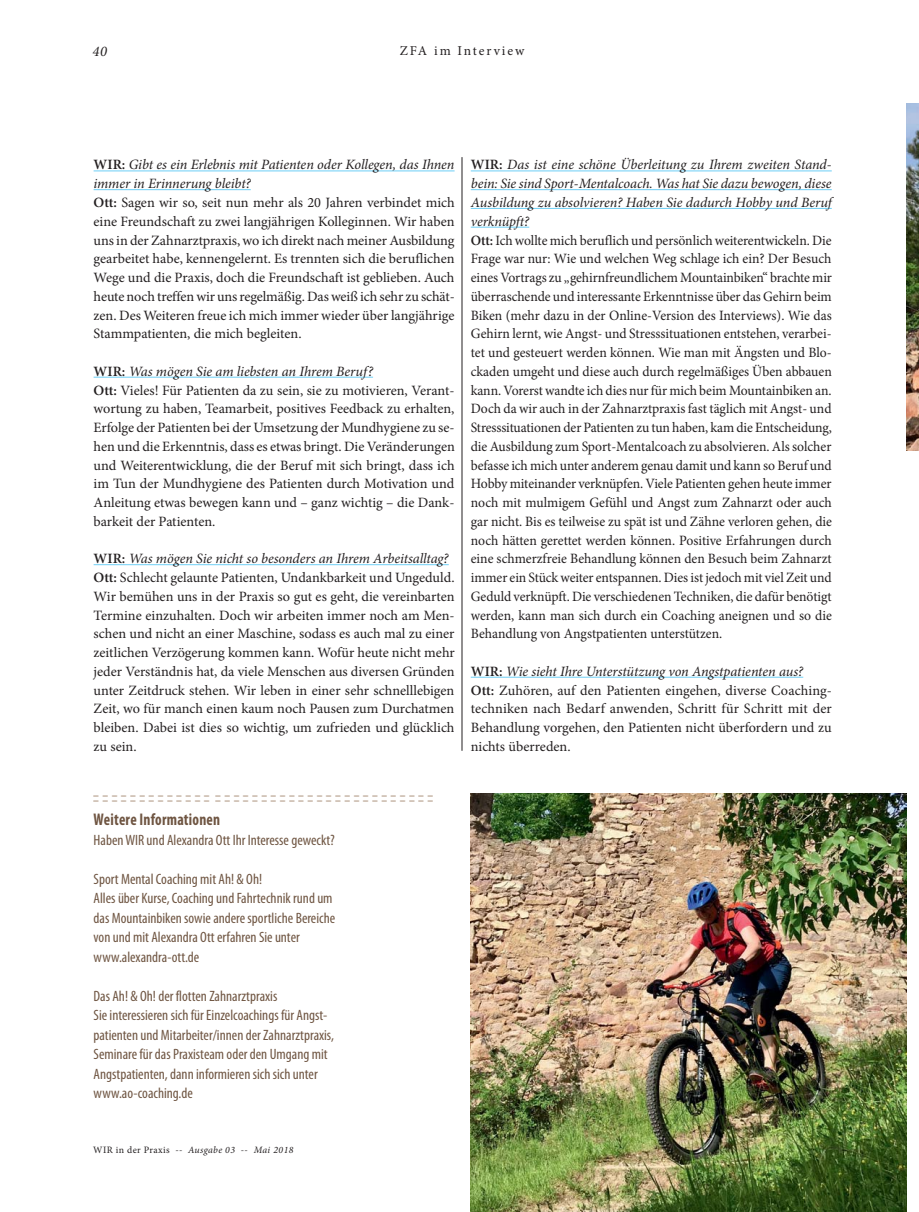
<style>
.page{position:relative;width:919px;height:1212px;background:#fff}
.page>*{position:absolute;margin:0;border:0;box-sizing:border-box;transform-origin:0 0}
.t1{font:700 condensed 16.95px "Myriad Pro";letter-spacing:.015em;color:#6f5542;scale:.9 1}
.t2{font:condensed 15px/19.5px "Myriad Pro";color:#6f5542}
.t3{font:italic 14.7px "Minion Pro";color:#231f20}
.t4{font:14.25px/18.8px "Minion Pro";color:#231f20}
.t5{font:14.25px/18.8px "Minion Pro";color:#231f20;scale:.96 1}
.t6{font:13.5px "Minion Pro";letter-spacing:.14em;color:#231f20}
.t7{font:700 10.2px "Myriad Pro";color:#6e421b}
.t8{font:italic 9.75px "Minion Pro";letter-spacing:.04em;color:#231f20}
.s1{font-weight:600}
.s2{font-style:italic}
.s3{font-style:normal}
</style>
<div class="page">
<hr style="left:94px;top:171px;width:360px;height:1px;background:#6dcff6">
<hr style="left:94px;top:189px;width:157px;height:1px;background:#6dcff6">
<hr style="left:94px;top:377px;width:279px;height:1px;background:#6dcff6">
<hr style="left:94px;top:564px;width:354px;height:1px;background:#6dcff6">
<hr style="left:470px;top:171px;width:361px;height:1px;background:#6dcff6">
<hr style="left:470px;top:189px;width:361px;height:1px;background:#6dcff6">
<hr style="left:470px;top:208px;width:361px;height:1px;background:#6dcff6">
<hr style="left:470px;top:227px;width:59px;height:1px;background:#6dcff6">
<hr style="left:470px;top:677px;width:333px;height:1px;background:#6dcff6">
<hr style="left:461px;top:157px;width:1px;height:594px;background:#231f20">
<img style="left:470px;top:794px;width:436px;height:418px">
<img style="left:906px;top:103px;width:12px;height:348px">
<p class="t3" style="left:92px;top:45px;width:16px">40</p>
<p class="t6" style="left:400px;top:45px;width:126px">ZFA im Interview</p>
<p class="t4" style="left:94px;top:157px;width:363px"><span class="s1">WIR:</span> <span class="s2">Gibt es ein Erlebnis mit Patienten oder Kollegen, das Ihnen immer in Erinnerung bleibt?<br></span><span class="s1">Ott:</span> Sagen wir so, seit nun mehr als 20 Jahren verbindet mich eine Freundschaft zu zwei langjährigen Kolleginnen. Wir haben uns in der Zahnarztpraxis, wo ich direkt nach meiner Ausbildung gearbeitet habe, kennengelernt. Es trennten sich die beruflichen Wege und die Praxis, doch die Freundschaft ist geblieben. Auch heute noch treffen wir uns regelmäßig. Das weiß ich sehr zu schät&shy;zen. Des Weiteren freue ich mich immer wieder über langjährige Stammpatienten, die mich begleiten.</p>
<p class="t4" style="left:94px;top:363px;width:363px"><span class="s1">WIR:</span> <span class="s2">Was mögen Sie am liebsten an Ihrem Beruf?<br></span><span class="s1">Ott:</span> Vieles! Für Patienten da zu sein, sie zu motivieren, Verant&shy;wortung zu haben, Teamarbeit, positives Feedback zu erhalten, Erfolge der Patienten bei der Umsetzung der Mundhygiene zu se&shy;hen und die Erkenntnis, dass es etwas bringt. Die Veränderungen und Weiterentwicklung, die der Beruf mit sich bringt, dass ich im Tun der Mundhygiene des Patienten durch Motivation und Anleitung etwas bewegen kann und – ganz wichtig – die Dank&shy;barkeit der Patienten.</p>
<p class="t4" style="left:94px;top:551px;width:363px"><span class="s1">WIR:</span> <span class="s2">Was mögen Sie nicht so besonders an Ihrem Arbeitsalltag?<br></span><span class="s1">Ott:</span> Schlecht gelaunte Patienten, Undankbarkeit und Ungeduld.<br>Wir bemühen uns in der Praxis so gut es geht, die vereinbarten Termine einzuhalten. Doch wir arbeiten immer noch am Men&shy;schen und nicht an einer Maschine, sodass es auch mal zu einer zeitlichen Verzögerung kommen kann. Wofür heute nicht mehr jeder Verständnis hat, da viele Menschen aus diversen Gründen unter Zeitdruck stehen. Wir leben in einer sehr schnelllebigen Zeit, wo für manch einen kaum noch Pausen zum Durchatmen bleiben. Dabei ist dies so wichtig, um zufrieden und glücklich zu sein.</p>
<p class="t5" style="left:470px;top:157px;width:378px"><span class="s1">WIR:</span> <span class="s2">Das ist eine schöne Überleitung zu Ihrem zweiten Stand&shy;bein: Sie sind Sport-Mentalcoach. Was hat Sie dazu bewogen, diese Ausbildung zu absolvieren? Haben Sie dadurch Hobby und Beruf verknüpft?<br></span><span class="s1">Ott:</span> Ich wollte mich beruflich und persönlich weiterentwickeln. Die Frage war nur: Wie und welchen Weg schlage ich ein? Der Besuch eines Vortrags zu „gehirnfreundlichem Mountainbiken“ brachte mir überraschende und interessante Erkenntnisse über das Gehirn beim Biken (mehr dazu in der Online-Version des Interviews). Wie das Gehirn lernt, wie Angst- und Stresssituationen entstehen, verarbei&shy;tet und gesteuert werden können. Wie man mit Ängsten und Blo&shy;ckaden umgeht und diese auch durch regelmäßiges Üben abbauen kann. Vorerst wandte ich dies nur für mich beim Mountainbiken an.<br>Doch da wir auch in der Zahnarztpraxis fast täglich mit Angst- und Stresssituationen der Patienten zu tun haben, kam die Entscheidung, die Ausbildung zum Sport-Mentalcoach zu absolvieren. Als solcher befasse ich mich unter anderem genau damit und kann so Beruf und Hobby miteinander verknüpfen. Viele Patienten gehen heute immer noch mit mulmigem Gefühl und Angst zum Zahnarzt oder auch gar nicht. Bis es teilweise zu spät ist und Zähne verloren gehen, die noch hätten gerettet werden können. Positive Erfahrungen durch eine schmerzfreie Behandlung können den Besuch beim Zahnarzt immer ein Stück weiter entspannen. Dies ist jedoch mit viel Zeit und Geduld verknüpft. Die verschiedenen Techniken, die dafür benötigt werden, kann man sich durch ein Coaching aneignen und so die Behandlung von Angstpatienten unterstützen.</p>
<p class="t4" style="left:470px;top:663px;width:362px"><span class="s1">WIR:</span> <span class="s2">Wie sieht Ihre Unterstützung von Angstpatienten aus?<br></span><span class="s1">Ott:</span> Zuhören, auf den Patienten eingehen, diverse Coaching&shy;techniken nach Bedarf anwenden, Schritt für Schritt mit der Behandlung vorgehen, den Patienten nicht überfordern und zu nichts überreden.</p>
<p class="t7" style="left:94px;top:785px;width:341px">_ _ _ _ _ _ _ _ _ _ _ _ _ _ _ _ _ _ _ _ _ _ _ _ _ _ _ _ _ _ _ _ _ _ _ _ _</p>
<p class="t7" style="left:94px;top:790px;width:341px">_ _ _ _ _ _ _ _ _ _ _ _ _ _ _ _ _ _ _ _ _ _ _ _ _ _ _ _ _ _ _ _ _ _ _ _ _</p>
<p class="t1" style="left:94px;top:810px;width:142px">Weitere Informationen</p>
<p class="t2" style="left:94px;top:832px;width:243px">Haben WIR und Alexandra Ott Ihr Interesse geweckt?</p>
<p class="t2" style="left:94px;top:871px;width:243px">Sport Mental Coaching mit Ah! &amp; Oh!<br>Alles über Kurse, Coaching und Fahrtechnik rund um das Mountainbiken sowie andere sportliche Bereiche von und mit Alexandra Ott erfahren Sie unter www.alexandra-ott.de</p>
<p class="t2" style="left:94px;top:988px;width:242px">Das Ah! &amp; Oh! der flotten Zahnarztpraxis<br>Sie interessieren sich für Einzelcoachings für Angst&shy;patienten und Mitarbeiter/innen der Zahnarztpraxis, Seminare für das Praxisteam oder den Umgang mit Angstpatienten, dann informieren sich sich unter www.ao-coaching.de</p>
<p class="t8" style="left:93px;top:1146px;width:202px"><span class="s3">WIR in der Praxis</span> -- Ausgabe 03 -- Mai 2018</p>
</div>
